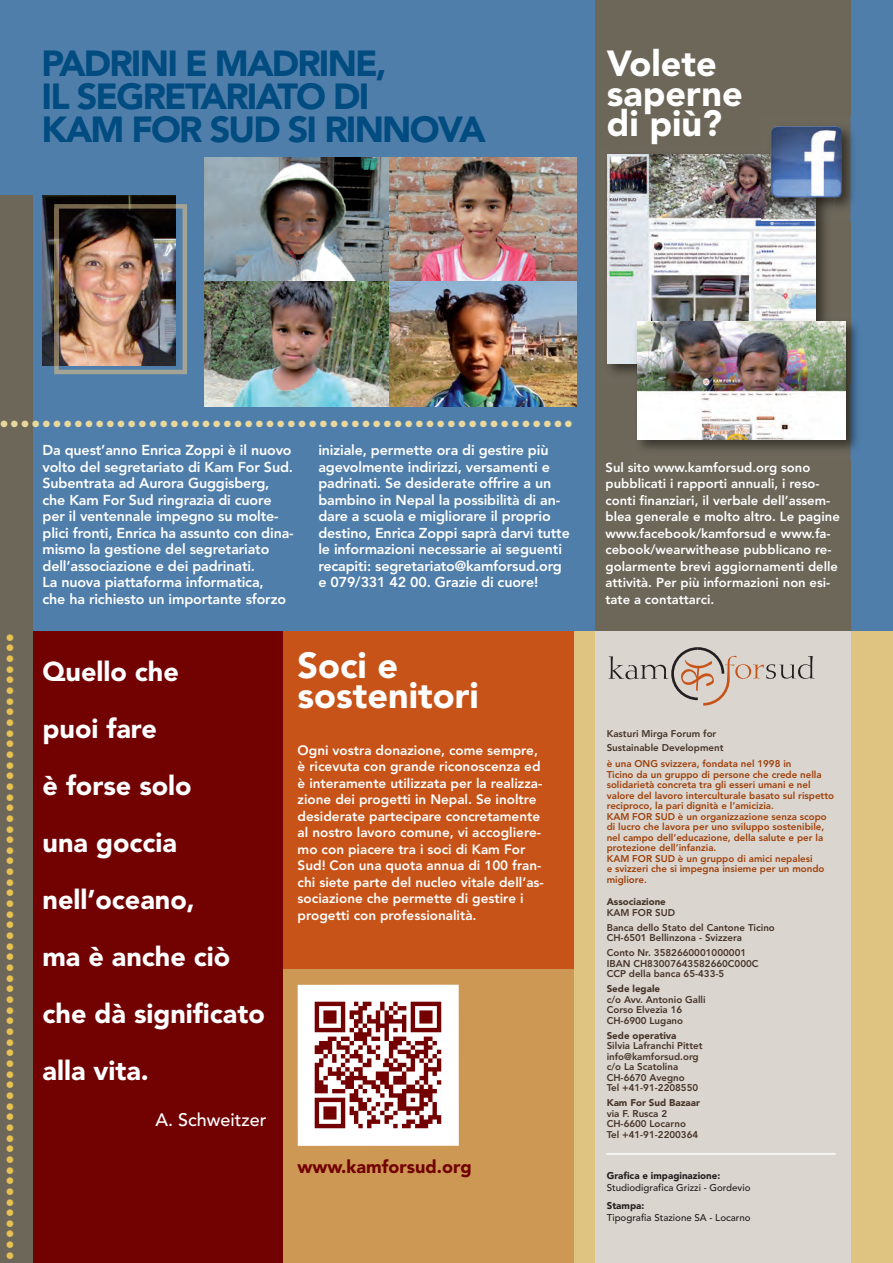
<style>
.page{position:relative;width:893px;height:1263px;background:#fff}
.page>*{position:absolute;margin:0;border:0;box-sizing:border-box;transform-origin:0 0}
.t1{font:900 36px "Avenir LT";color:#e8c154}
.t2{font:900 36px "Avenir LT";color:#e9d89b}
.t3{font:900 36px/33px "Avenir LT";letter-spacing:-.05em;color:#004b7f}
.t4{font:900 36px/30px "Avenir LT";color:#fff}
.t5{font:900 27px/57px "Avenir LT";color:#fff}
.t6{font:900 18px "Avenir LT";color:#720102}
.t7{font:500 18px "Avenir LT";color:#fff}
.t8{font:800 14.25px/16.5px "Avenir LT";letter-spacing:-.01em;color:#fff}
.t9{font:800 13.5px/16.5px "Avenir LT";color:#fff}
.t10{font:800 13.05px/16.5px "Avenir LT";color:#fff}
.t11{font:800 9.75px/10.5px "Avenir LT";color:#9e4009}
.t12{font:800 9.75px/10.5px "Avenir LT";color:#453428}
.t13{font:500 9.75px "Avenir LT";color:#231f20}
.t14{font:900 9.75px "Avenir LT";color:#453428}
.t15{font:900 9.75px "Avenir LT";color:#231f20}
</style>
<div class="page">
<div style="left:0;top:0;width:893px;height:636px;background:#4f7eaa"></div>
<div style="left:569px;top:631px;width:324px;height:632px;background:#dec480"></div>
<div style="left:282px;top:952px;width:292px;height:311px;background:#cd9754"></div>
<div style="left:298px;top:985px;width:161px;height:161px;background:#fff"></div>
<img style="left:314px;top:1001px;width:128px;height:128px">
<div style="left:595px;top:0;width:255px;height:634px;background:#6d675a"></div>
<div style="left:595px;top:631px;width:255px;height:632px;background:#dbd5cf"></div>
<svg style="left:608px;top:647px;width:207px;height:59px"></svg>
<hr style="left:606px;top:1153px;width:230px;height:2px;background:#fff">
<div style="left:282px;top:631px;width:292px;height:338px;background:#c75318"></div>
<div style="left:23px;top:631px;width:260px;height:632px;background:#720102"></div>
<img style="left:204px;top:158px;width:186px;height:124px">
<img style="left:204px;top:282px;width:186px;height:125px">
<img style="left:390px;top:158px;width:187px;height:124px">
<img style="left:390px;top:282px;width:187px;height:125px">
<img style="left:607px;top:154px;width:219px;height:220px">
<img style="left:607px;top:155px;width:208px;height:209px">
<img style="left:631px;top:314px;width:227px;height:146px">
<img style="left:637px;top:321px;width:209px;height:118px">
<img style="left:761px;top:117px;width:92px;height:103px">
<img style="left:771px;top:126px;width:71px;height:71px">
<div style="left:0;top:195px;width:33px;height:1068px;background:#6d675a"></div>
<img style="left:43px;top:196px;width:132px;height:170px">
<img style="left:54px;top:204px;width:133px;height:170px">
<img style="left:54px;top:204px;width:121px;height:5px">
<img style="left:54px;top:209px;width:5px;height:157px">
<h1 class="t3" style="left:42px;top:50px;width:446px">PADRINI E MADRINE,<br>IL SEGRETARIATO DI<br>KAM FOR SUD SI RINNOVA</h1>
<h1 class="t4" style="left:607px;top:51px;width:137px">Volete saperne di più?</h1>
<h1 class="t2" style="left:-1px;top:400px;width:577px">......................................................</h1>
<h1 class="t1" style="left:-14px;top:1261px;width:630px;rotate:-90deg">...........................................................</h1>
<p class="t8" style="left:43px;top:443px;width:253px">Da quest’anno Enrica Zoppi è il nuovo volto del segretariato di Kam For Sud.<br>Subentrata ad Aurora Guggisberg, che Kam For Sud ringrazia di cuore per il ventennale impegno su molte&shy;plici fronti, Enrica ha assunto con dina&shy;mismo la gestione del segretariato dell’associazione e dei padrinati.<br>La nuova piattaforma informatica,<br>che ha richiesto un importante sforzo</p>
<p class="t8" style="left:318px;top:443px;width:253px">iniziale, permette ora di gestire più agevolmente indirizzi, versamenti e padrinati. Se desiderate offrire a un bambino in Nepal la possibilità di an&shy;dare a scuola e migliorare il proprio destino, Enrica Zoppi saprà darvi tutte le informazioni necessarie ai seguenti recapiti: segretariato@kamforsud.org e 079/331 42 00. Grazie di cuore!</p>
<h2 class="t5" style="left:43px;top:645px;width:224px">Quello che<br>puoi fare<br>è forse solo<br>una goccia nell’oceano,<br>ma è anche ciò che dà significato alla vita.</h2>
<p class="t7" style="left:156px;top:1112px;width:112px">A. Schweitzer</p>
<h1 class="t4" style="left:298px;top:654px;width:183px">Soci e sostenitori</h1>
<p class="t9" style="left:298px;top:743px;width:248px">Ogni vostra donazione, come sempre, è ricevuta con grande riconoscenza ed è interamente utilizzata per la realizza&shy;zione dei progetti in Nepal. Se inoltre desiderate partecipare concretamente al nostro lavoro comune, vi accogliere&shy;mo con piacere tra i soci di Kam For Sud! Con una quota annua di 100 fran&shy;chi siete parte del nucleo vitale dell’as&shy;sociazione che permette di gestire i progetti con professionalità.</p>
<p class="t6" style="left:298px;top:1160px;width:176px">www.kamforsud.org</p>
<p class="t10" style="left:606px;top:460px;width:236px">Sul sito www.kamforsud.org sono pubblicati i rapporti annuali, i reso&shy;conti finanziari, il verbale dell’assem&shy;blea generale e molto altro. Le pagine www.facebook/kamforsud e www.fa&shy;cebook/wearwithease pubblicano re&shy;golarmente brevi aggiornamenti delle attività. Per più informazioni non esi&shy;tate a contattarci.</p>
<p class="t12" style="left:607px;top:728px;width:118px;line-height:13.5px">Kasturi Mirga Forum for<br>Sustainable Development</p>
<p class="t11" style="left:607px;top:759px;width:229px">è una ONG svizzera, fondata nel 1998 in<br>Ticino da un gruppo di persone che crede nella solidarietà concreta tra gli esseri umani e nel valore del lavoro interculturale basato sul rispetto reciproco, la pari dignità e l’amicizia.<br>KAM FOR SUD è un organizzazione senza scopo di lucro che lavora per uno sviluppo sostenibile, nel campo dell’educazione, della salute e per la protezione dell’infanzia.<br>KAM FOR SUD è un gruppo di amici nepalesi<br>e svizzeri che si impegna insieme per un mondo migliore.</p>
<p class="t14" style="left:607px;top:898px;width:61px">Associazione</p>
<p class="t12" style="left:607px;top:905px;width:170px;line-height:15px">KAM FOR SUD<br>Banca dello Stato del Cantone Ticino</p>
<p class="t12" style="left:607px;top:931px;width:141px;line-height:15px">CH-6501 Bellinzona - Svizzera<br>Conto Nr. 3582660001000001</p>
<p class="t12" style="left:607px;top:959px;width:153px">IBAN CH83007643582660C000C<br>CCP della banca 65-433-5</p>
<p class="t14" style="left:607px;top:985px;width:55px">Sede legale</p>
<p class="t12" style="left:607px;top:995px;width:100px">c/o Avv. Antonio Galli<br>Corso Elvezia 16<br>CH-6900 Lugano</p>
<p class="t14" style="left:607px;top:1031px;width:71px">Sede operativa</p>
<p class="t12" style="left:607px;top:1041px;width:97px">Silvia Lafranchi Pittet info@kamforsud.org c/o La Scatolina<br>CH-6670 Avegno<br>Tel +41-91-2208550</p>
<p class="t14" style="left:607px;top:1099px;width:95px">Kam For Sud Bazaar</p>
<p class="t12" style="left:607px;top:1109px;width:93px">via F. Rusca 2<br>CH-6600 Locarno<br>Tel +41-91-2200364</p>
<p class="t15" style="left:607px;top:1171px;width:115px">Grafica e impaginazione:</p>
<p class="t13" style="left:607px;top:1184px;width:145px">Studiodigrafica Grizzi - Gordevio</p>
<p class="t15" style="left:607px;top:1201px;width:39px">Stampa:</p>
<p class="t13" style="left:607px;top:1213px;width:145px">Tipografia Stazione SA - Locarno</p>
</div>
